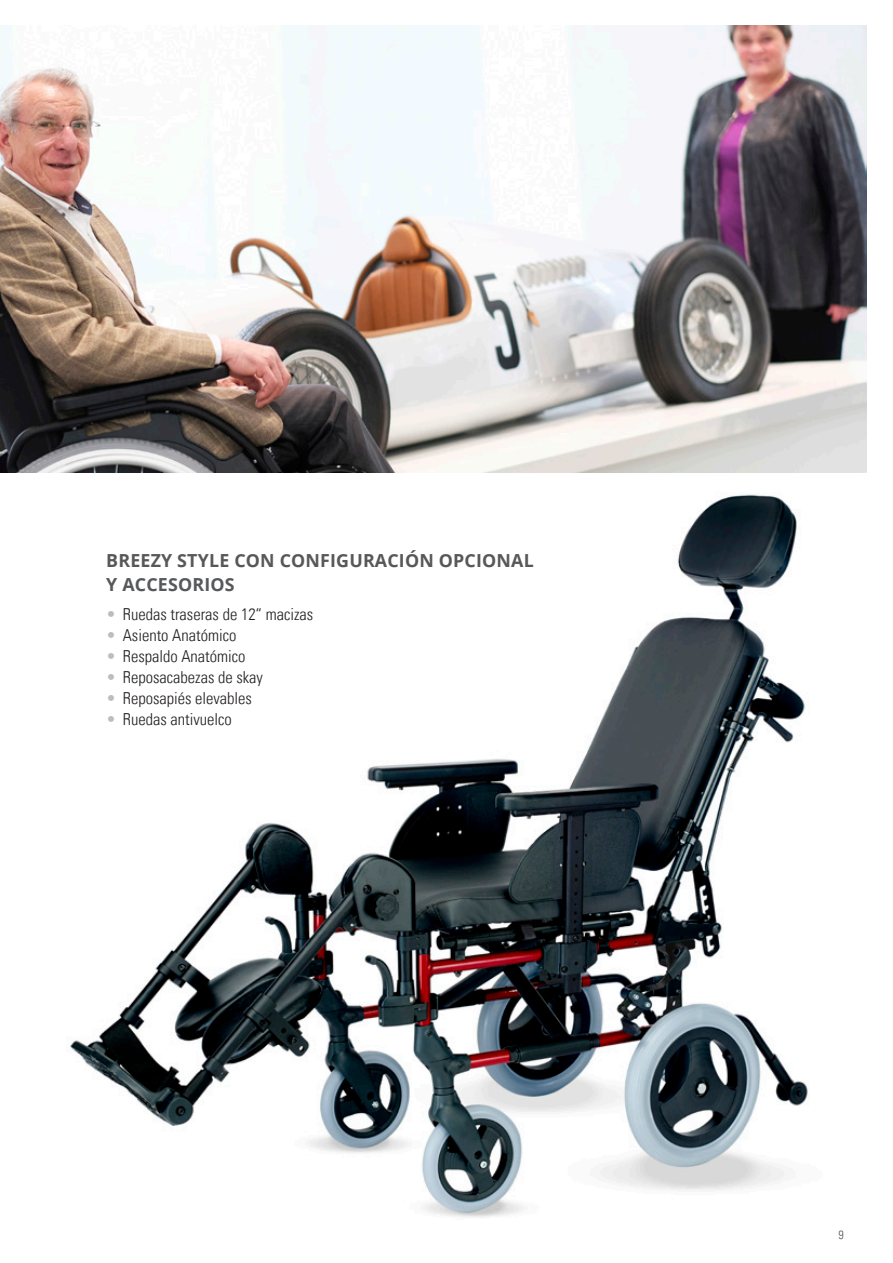
<style>
.page{position:relative;width:893px;height:1263px;background:#fff}
.page>*{position:absolute;margin:0;border:0;box-sizing:border-box;transform-origin:0 0}
.NEW_Sub-Heading{font:700 18px/24px "Open Sans";letter-spacing:.01em;color:#57585a}
.t1{font:16.5px "Univers Com 47 Light Cond";color:#231f20}
.t2{font:12px "Univers Com 47 Light Cond";color:#57585a}
.s1{color:#bcbdc0}
</style>
<div class="page">
<img style="left:0;top:26px;width:867px;height:446px">
<img style="left:70px;top:494px;width:738px;height:723px">
<p class="NEW_Sub-Heading" style="left:106px;top:548px;width:429px">BREEZY STYLE CON CONFIGURACIÓN OPCIONAL<br>Y ACCESORIOS</p>
<p class="t1" style="left:106px;top:604px;width:209px"><span class="s1">•</span> Ruedas traseras de 12“ macizas</p>
<p class="t1" style="left:106px;top:625px;width:132px"><span class="s1">•</span> Asiento Anatómico</p>
<p class="t1" style="left:106px;top:646px;width:141px"><span class="s1">•</span> Respaldo Anatómico</p>
<p class="t1" style="left:106px;top:667px;width:158px"><span class="s1">•</span> Reposacabezas de skay</p>
<p class="t1" style="left:106px;top:688px;width:147px"><span class="s1">•</span> Reposapiés elevables</p>
<p class="t1" style="left:106px;top:709px;width:127px"><span class="s1">•</span> Ruedas antivuelco</p>
<p class="t2" style="left:839px;top:1227px;width:7px">9</p>
</div>
